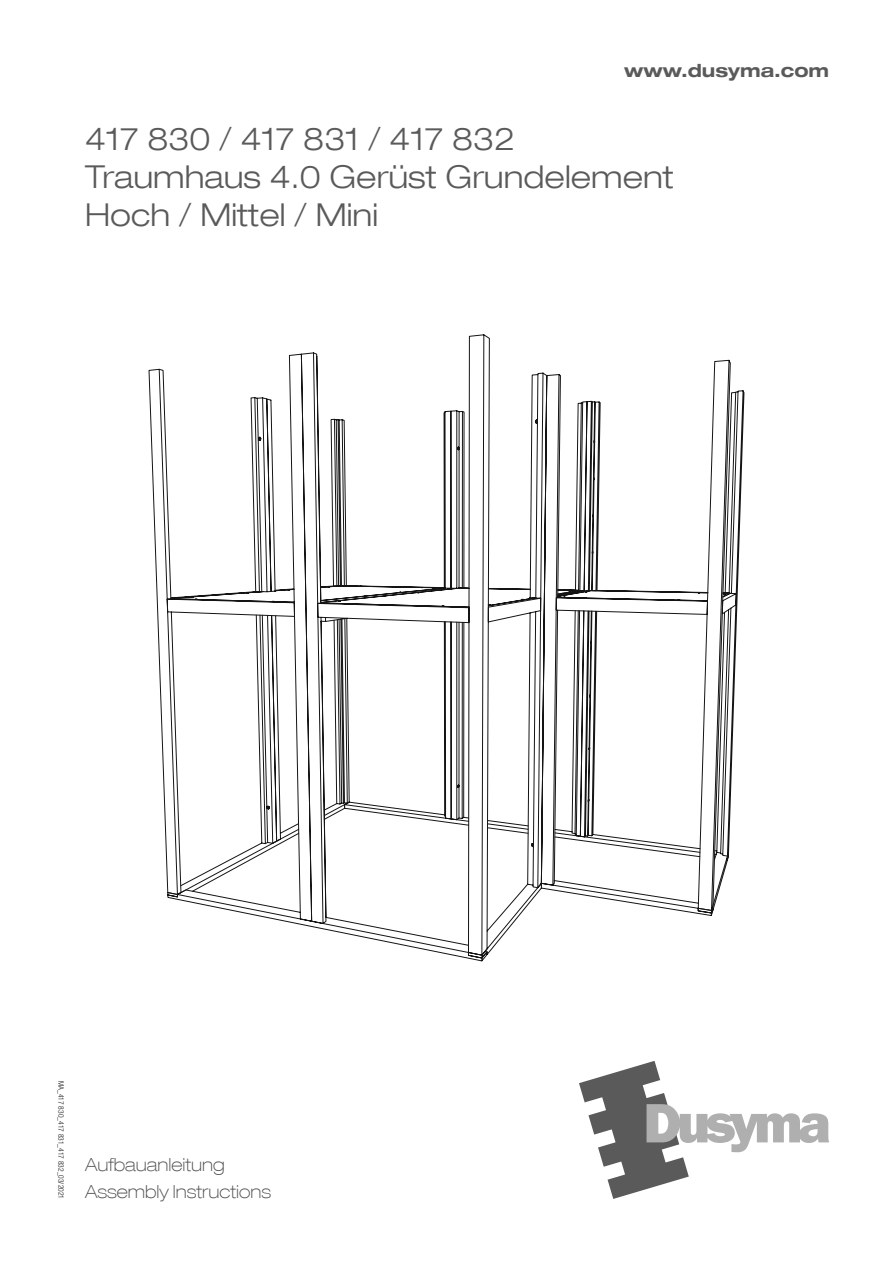
<style>
.page{position:relative;width:893px;height:1263px;background:#fff}
.page>*{position:absolute;margin:0;border:0;box-sizing:border-box;transform-origin:0 0}
.Überschrift_4{font:300 expanded 31.5px/37.8px "Helvetica Neue LT Com";color:#5a5a5a}
.Überschrift_4-2{font:700 expanded 18.15px "Helvetica Neue LT Com";color:#5a5a5a}
.Überschrift_4-3{font:100 expanded 18px "Helvetica Neue LT Com";color:#4d4d4c}
.t1{font:300 condensed 7.5px "Helvetica Neue LT Com";color:#131413}
</style>
<div class="page">
<svg style="left:579px;top:1061px;width:250px;height:138px"></svg>
<svg style="left:731px;top:390px;width:13px;height:402px"></svg>
<svg style="left:149px;top:334px;width:582px;height:628px"></svg>
<p class="Überschrift_4-2" style="left:624px;top:58px;width:206px">www.dusyma.com</p>
<p class="Überschrift_4" style="left:85px;top:119px;width:590px">417 830 / 417 831 / 417 832<br>Traumhaus 4.0 Gerüst Grundelement<br>Hoch / Mittel / Mini</p>
<p class="t1" style="left:65px;top:1081px;width:119px;rotate:90deg">MA_417 830_417 831_417 832_03/2021</p>
<p class="Überschrift_4-3" style="left:85px;top:1154px;width:141px">Aufbauanleitung</p>
<p class="Überschrift_4-3" style="left:85px;top:1180px;width:188px">Assembly Instructions</p>
</div>
